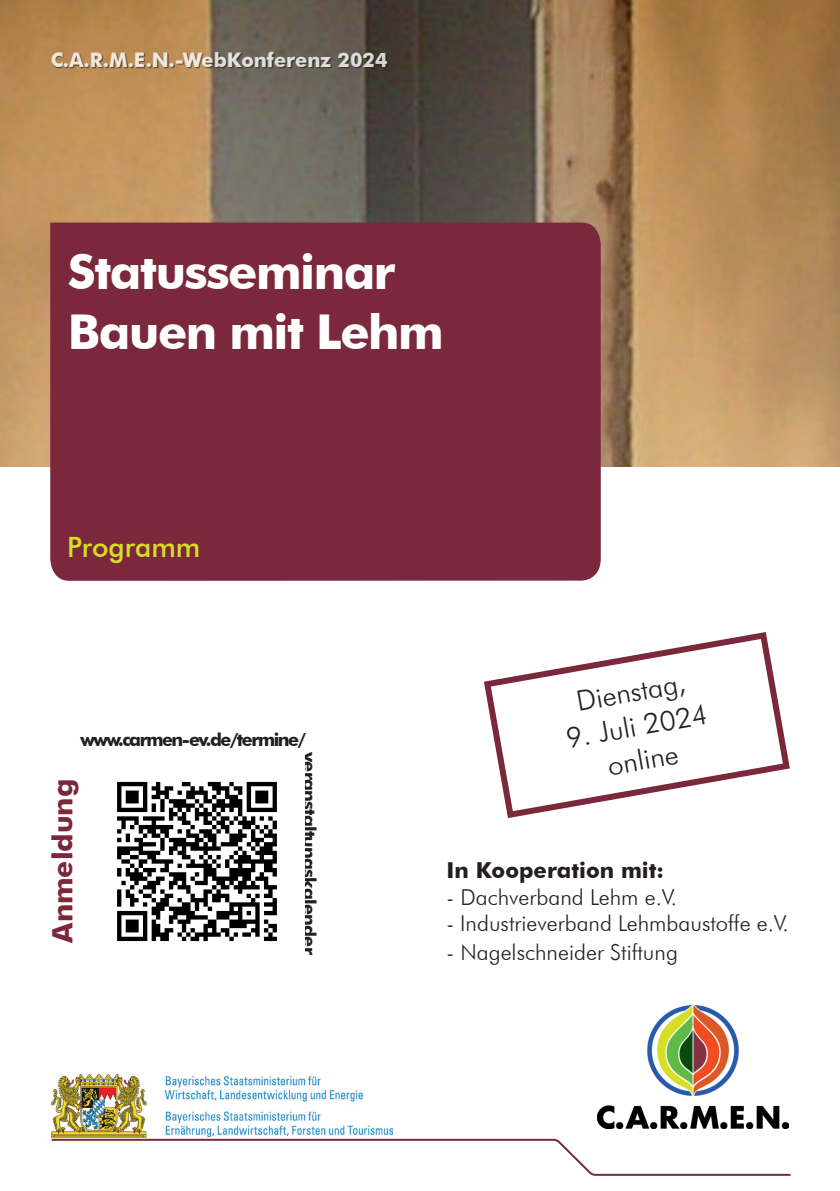
<style>
.page{position:relative;width:840px;height:1191px;background:#fff}
.page>*{position:absolute;margin:0;border:0;box-sizing:border-box;transform-origin:0 0}
.t1{font:700 48px/60px "Futura BT";letter-spacing:-.03em;color:#fff}
.t2{font:300 28px/34.4px "Futura BT";color:#231f20;text-align:center}
.t3{font:700 28px "Futura BT";color:#7b283d}
.t4{font:500 28px "Futura BT";color:#d6df21}
.t5{font:300 22px "Futura BT";color:#231f20}
.t6{font:700 22px "Futura BT";color:#231f20}
.t7{font:700 20px "Futura BT";color:#fff}
.t8{font:700 18px "Futura BT";letter-spacing:-.08em;color:#231f20}
.t9{font:700 18px "Futura BT";letter-spacing:-.04em;color:#231f20}
</style>
<div class="page">
<img style="left:0;top:0;width:839px;height:466px">
<div style="left:50px;top:222px;width:550px;height:359px;background:#7b283d"></div>
<svg style="left:51px;top:1137px;width:740px;height:39px"></svg>
<div style="left:52px;top:53px;width:337px;height:16px;background:#231f20;opacity:.75"></div>
<img style="left:597px;top:1005px;width:190px;height:123px">
<img style="left:52px;top:1074px;width:340px;height:63px">
<svg style="left:484px;top:632px;width:306px;height:186px"></svg>
<img style="left:117px;top:781px;width:160px;height:161px">
<p class="t7" style="left:50px;top:47px;width:339px">C.A.R.M.E.N.-WebKonferenz 2024</p>
<h1 class="t1" style="left:68px;top:241px;width:377px">Statusseminar<br>Bauen mit Lehm</h1>
<p class="t4" style="left:67px;top:530px;width:135px">Programm</p>
<p class="t8" style="left:80px;top:728px;width:227px">www.carmen-ev.de/termine/</p>
<p class="t9" style="left:320px;top:752px;width:204px;rotate:90deg">veranstaltungskalender</p>
<p class="t3" style="left:45px;top:942px;width:165px;rotate:-90deg">Anmeldung</p>
<p class="t2" style="left:573px;top:684px;width:111px;rotate:-10deg">Dienstag,</p>
<p class="t2" style="left:563px;top:721px;width:144px;rotate:-10deg">9. Juli 2024 online</p>
<p class="t6" style="left:446px;top:857px;width:219px">In Kooperation mit:</p>
<p class="t5" style="left:446px;top:883px;width:232px">- Dachverband Lehm e.V.</p>
<p class="t5" style="left:446px;top:910px;width:344px">- Industrieverband Lehmbaustoffe e.V.</p>
<p class="t5" style="left:446px;top:938px;width:233px">- Nagelschneider Stiftung</p>
</div>
